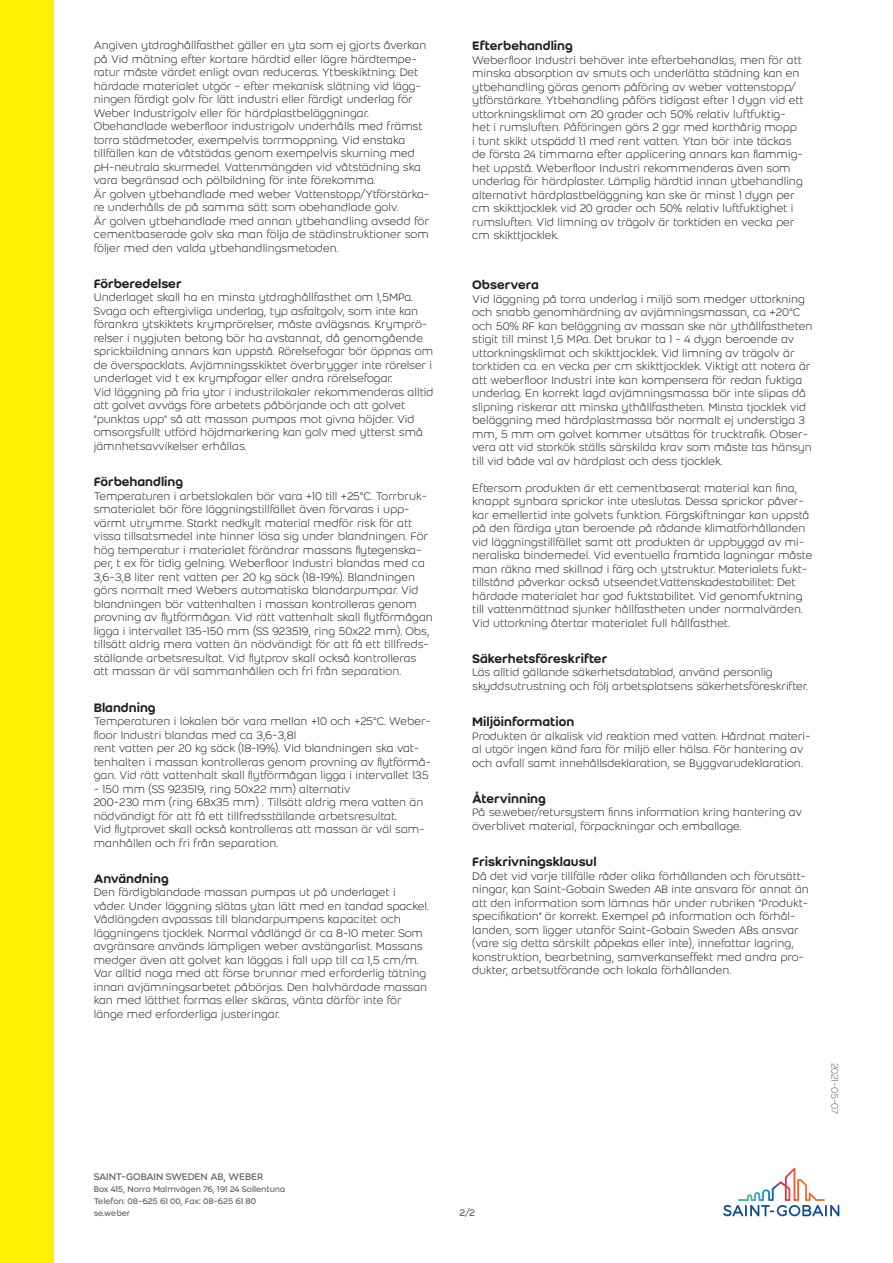
<style>
.page{position:relative;width:893px;height:1263px;background:#fff}
.page>*{position:absolute;margin:0;border:0;box-sizing:border-box;transform-origin:0 0}
.Second_header{font:500 13.5px "Weber";color:#231f20}
.Body_text{font:300 12px/13.5px "Weber";color:#231f20}
.t1{font:10.5px "Weber";letter-spacing:-.01em;color:#636366}
.Last_modification_da{font:300 10.5px "Weber";letter-spacing:-.02em;color:#636366}
.t2{font:9px/12px "Weber";letter-spacing:-.005em;color:#636366}
</style>
<div class="page">
<div style="left:0;top:0;width:54px;height:1263px;background:#fff101"></div>
<svg style="left:723px;top:1168px;width:116px;height:48px"></svg>
<p class="Body_text" style="left:94px;top:38px;width:337px">Angiven ytdraghållfasthet gäller en yta som ej gjorts åverkan på Vid mätning efter kortare härdtid eller lägre härdtempe&shy;ratur måste värdet enligt ovan reduceras. Ytbeskiktning: Det härdade materialet utgör - efter mekanisk slätning vid lägg&shy;ningen färdigt golv för lätt industri eller färdigt underlag för Weber Industrigolv eller för härdplastbeläggningar.<br>Obehandlade weberfloor industrigolv underhålls med främst torra städmetoder, exempelvis torrmoppning. Vid enstaka tillfällen kan de våtstädas genom exempelvis skurning med pH-neutrala skurmedel. Vattenmängden vid våtstädning ska vara begränsad och pölbildning för inte förekomma.<br>Är golven ytbehandlade med weber Vattenstopp/Ytförstärka&shy;re underhålls de på samma sätt som obehandlade golv.<br>Är golven ytbehandlade med annan ytbehandling avsedd för cementbaserade golv ska man följa de städinstruktioner som följer med den valda ytbehandlingsmetoden.</p>
<p class="Second_header" style="left:94px;top:274px;width:89px">Förberedelser</p>
<p class="Body_text" style="left:94px;top:291px;width:341px">Underlaget skall ha en minsta ytdraghållfasthet om 1,5MPa.<br>Svaga och eftergivliga underlag, typ asfaltgolv, som inte kan förankra ytskiktets krymprörelser, måste avlägsnas. Krymprö&shy;relser i nygjuten betong bör ha avstannat, då genomgående sprickbildning annars kan uppstå. Rörelsefogar bör öppnas om de överspacklats. Avjämningsskiktet överbrygger inte rörelser i underlaget vid t ex krympfogar eller andra rörelsefogar.<br>Vid läggning på fria ytor i industrilokaler rekommenderas alltid att golvet avvägs före arbetets påbörjande och att golvet ”punktas upp” så att massan pumpas mot givna höjder. Vid omsorgsfullt utförd höjdmarkering kan golv med ytterst små jämnhetsavvikelser erhållas.</p>
<p class="Second_header" style="left:94px;top:472px;width:91px">Förbehandling</p>
<p class="Body_text" style="left:94px;top:489px;width:341px">Temperaturen i arbetslokalen bör vara +10 till +25°C. Torrbruk&shy;smaterialet bör före läggningstillfället även förvaras i upp&shy;värmt utrymme. Starkt nedkylt material medför risk för att vissa tillsatsmedel inte hinner lösa sig under blandningen. För hög temperatur i materialet förändrar massans flytegenska&shy;per, t ex för tidig gelning. Weberfloor Industri blandas med ca 3,6-3,8 liter rent vatten per 20 kg säck (18-19%). Blandningen görs normalt med Webers automatiska blandarpumpar. Vid blandningen bör vattenhalten i massan kontrolleras genom provning av flytförmågan. Vid rätt vattenhalt skall flytförmågan ligga i intervallet 135-150 mm (SS 923519, ring 50x22 mm). Obs, tillsätt aldrig mera vatten än nödvändigt för att få ett tillfreds&shy;ställande arbetsresultat. Vid flytprov skall också kontrolleras att massan är väl sammanhållen och fri från separation.</p>
<p class="Second_header" style="left:94px;top:697px;width:64px">Blandning</p>
<p class="Body_text" style="left:94px;top:714px;width:339px">Temperaturen i lokalen bör vara mellan +10 och +25°C. Weber&shy;floor Industri blandas med ca 3,6-3,8l<br>rent vatten per 20 kg säck (18-19%). Vid blandningen ska vat&shy;tenhalten i massan kontrolleras genom provning av flytförmå&shy;gan. Vid rätt vattenhalt skall flytförmågan ligga i intervallet 135</p>
<p class="Body_text" style="left:94px;top:782px;width:332px">- 150 mm (SS 923519, ring 50x22 mm) alternativ<br>200-230 mm (ring 68x35 mm) . Tillsätt aldrig mera vatten än nödvändigt för att få ett tillfredsställande arbetsresultat.<br>Vid flytprovet skall också kontrolleras att massan är väl sam&shy;manhållen och fri från separation.</p>
<p class="Second_header" style="left:94px;top:868px;width:77px">Användning</p>
<p class="Body_text" style="left:94px;top:885px;width:336px">Den färdigblandade massan pumpas ut på underlaget i våder. Under läggning slätas ytan lätt med en tandad spackel.<br>Vådlängden avpassas till blandarpumpens kapacitet och läggningens tjocklek. Normal vådlängd är ca 8-10 meter. Som avgränsare används lämpligen weber avstängarlist. Massans medger även att golvet kan läggas i fall upp till ca 1,5 cm/m.<br>Var alltid noga med att förse brunnar med erforderlig tätning innan avjämningsarbetet påbörjas. Den halvhärdade massan kan med lätthet formas eller skäras, vänta därför inte för länge med erforderliga justeringar.</p>
<p class="t1" style="left:94px;top:1169px;width:171px">SAINT-GOBAIN SWEDEN AB, WEBER</p>
<p class="t2" style="left:94px;top:1183px;width:193px">Box 415, Norra Malmvägen 76, 191 24 Sollentuna<br>Telefon: 08-625 61 00, Fax: 08-625 61 80 se.weber</p>
<p class="Second_header" style="left:472px;top:36px;width:102px">Efterbehandling</p>
<p class="Body_text" style="left:472px;top:53px;width:333px">Weberfloor Industri behöver inte efterbehandlas, men för att minska absorption av smuts och underlätta städning kan en ytbehandling göras genom påföring av weber vattenstopp/ ytförstärkare. Ytbehandling påförs tidigast efter 1 dygn vid ett uttorkningsklimat om 20 grader och 50% relativ luftfuktig&shy;het i rumsluften. Påföringen görs 2 ggr med korthårig mopp<br>i tunt skikt utspädd 1:1 med rent vatten. Ytan bör inte täckas de första 24 timmarna efter applicering annars kan flammig&shy;het uppstå. Weberfloor Industri rekommenderas även som underlag för härdplaster. Lämplig härdtid innan ytbehandling alternativt härdplastbeläggning kan ske är minst 1 dygn per cm skikttjocklek vid 20 grader och 50% relativ luftfuktighet i rumsluften. Vid limning av trägolv är torktiden en vecka per cm skikttjocklek.</p>
<p class="Second_header" style="left:472px;top:275px;width:68px">Observera</p>
<p class="Body_text" style="left:472px;top:292px;width:342px">Vid läggning på torra underlag i miljö som medger uttorkning och snabb genomhärdning av avjämningsmassan, ca +20°C och 50% RF kan beläggning av massan ske när ythållfastheten stigit till minst 1,5 MPa. Det brukar ta 1 - 4 dygn beroende av uttorkningsklimat och skikttjocklek. Vid limning av trägolv är torktiden ca. en vecka per cm skikttjocklek. Viktigt att notera är att weberfloor Industri inte kan kompensera för redan fuktiga underlag. En korrekt lagd avjämningsmassa bör inte slipas då slipning riskerar att minska ythållfastheten. Minsta tjocklek vid beläggning med härdplastmassa bör normalt ej understiga 3 mm, 5 mm om golvet kommer utsättas för trucktrafik. Obser&shy;vera att vid storkök ställs särskilda krav som måste tas hänsyn till vid både val av härdplast och dess tjocklek.</p>
<p class="Body_text" style="left:472px;top:481px;width:342px">Eftersom produkten är ett cementbaserat material kan fina, knappt synbara sprickor inte uteslutas. Dessa sprickor påver&shy;kar emellertid inte golvets funktion. Färgskiftningar kan uppstå på den färdiga ytan beroende på rådande klimatförhållanden vid läggningstillfället samt att produkten är uppbyggd av mi&shy;neraliska bindemedel. Vid eventuella framtida lagningar måste man räkna med skillnad i färg och ytstruktur. Materialets fukt&shy;tillstånd påverkar också utseendet.Vattenskadestabilitet: Det härdade materialet har god fuktstabilitet. Vid genomfuktning till vattenmättnad sjunker hållfastheten under normalvärden.<br>Vid uttorkning återtar materialet full hållfasthet.</p>
<p class="Second_header" style="left:472px;top:649px;width:137px">Säkerhetsföreskrifter</p>
<p class="Body_text" style="left:472px;top:665px;width:337px">Läs alltid gällande säkerhetsdatablad, använd personlig skyddsutrustning och följ arbetsplatsens säkerhetsföreskrifter.</p>
<p class="Second_header" style="left:472px;top:712px;width:104px">Miljöinformation</p>
<p class="Body_text" style="left:472px;top:729px;width:340px">Produkten är alkalisk vid reaktion med vatten. Hårdnat materi&shy;al utgör ingen känd fara för miljö eller hälsa. För hantering av och avfall samt innehållsdeklaration, se Byggvarudeklaration.</p>
<p class="Second_header" style="left:472px;top:789px;width:75px">Återvinning</p>
<p class="Body_text" style="left:472px;top:805px;width:331px">På se.weber/retursystem finns information kring hantering av överblivet material, förpackningar och emballage.</p>
<p class="Second_header" style="left:472px;top:852px;width:126px">Friskrivningsklausul</p>
<p class="Body_text" style="left:472px;top:869px;width:338px">Då det vid varje tillfälle råder olika förhållanden och förutsätt&shy;ningar, kan Saint-Gobain Sweden AB inte ansvara för annat än att den information som lämnas här under rubriken ”Produkt&shy;specifikation” är korrekt. Exempel på information och förhål&shy;landen, som ligger utanför Saint-Gobain Sweden ABs ansvar (vare sig detta särskilt påpekas eller inte), innefattar lagring, konstruktion, bearbetning, samverkanseffekt med andra pro&shy;dukter, arbetsutförande och lokala förhållanden.</p>
<p class="Last_modification_da" style="left:842px;top:1063px;width:53px;rotate:90deg">2021-05-07</p>
<p class="t1" style="left:459px;top:1205px;width:17px">2/2</p>
</div>
